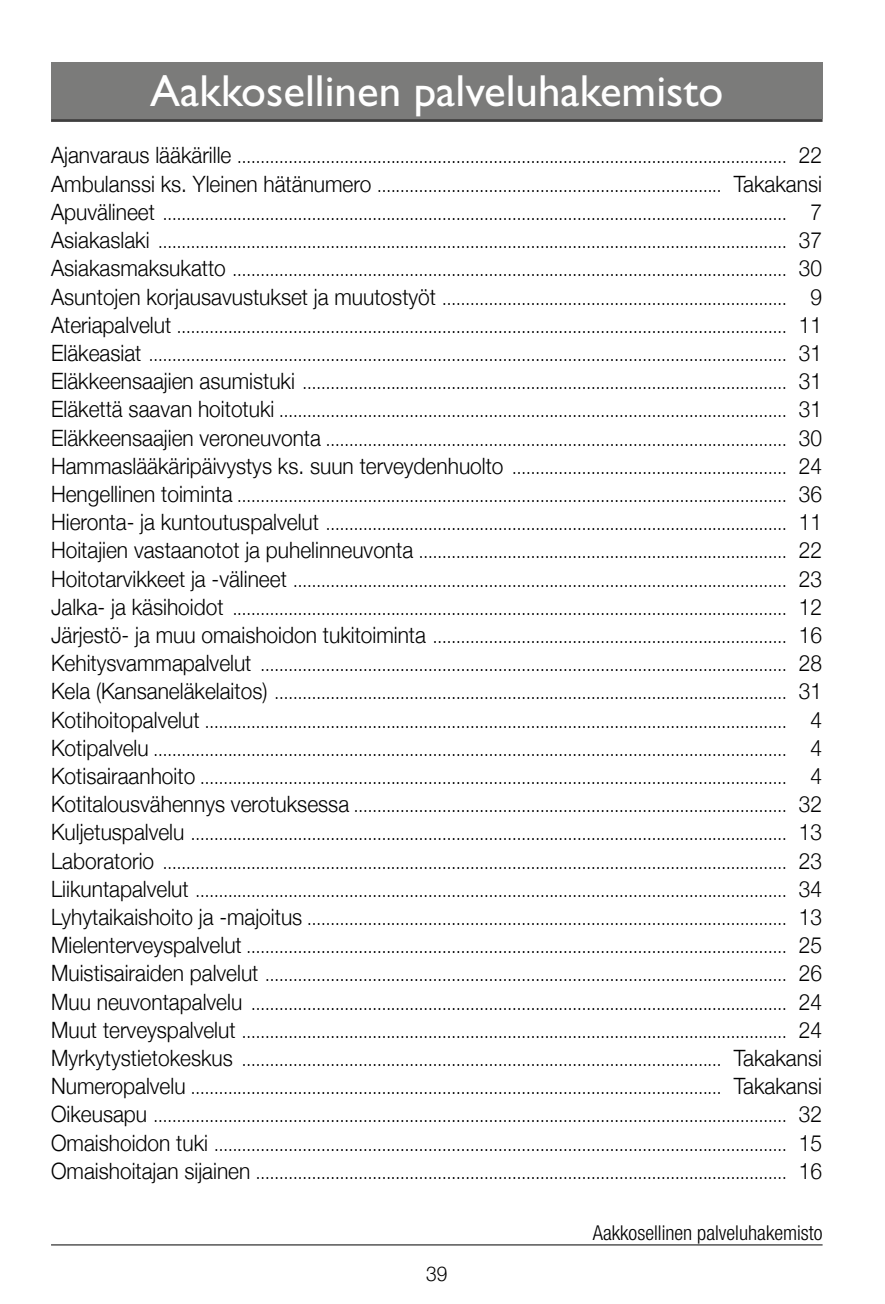
<style>
.page{position:relative;width:885px;height:1304px;background:#fff}
.page>*{position:absolute;margin:0;border:0;box-sizing:border-box;transform-origin:0 0}
.Normaali{font:45px "Gill Sans";color:#fff}
.Normaali-2{font:300 condensed 20.4px "Helvetica Neue";color:#000}
.t1{font:300 20.4px "Helvetica Neue";color:#000;scale:.93 1}
.Leipis{font:300 18px "Helvetica Neue";color:#000;scale:.93 1}
.s1{font-size:22.4px}
</style>
<div class="page">
<div style="left:51px;top:62px;width:771px;height:57px;background:#7b7b7a"></div>
<hr style="left:51px;top:119px;width:771px;height:3px;background:#3f3e3e">
<hr style="left:51px;top:1245px;width:771px;height:1px;background:#000">
<p class="Normaali" style="left:150px;top:65px;width:574px">Aakkosellinen palveluhakemisto</p>
<p class="Leipis" style="left:51px;top:146px;width:830px"><span class="s1">Ajanvaraus lääkärille</span> ...................................................................................................................... <span class="s1">22</span></p>
<p class="Leipis" style="left:51px;top:174px;width:830px"><span class="s1">Ambulanssi ks. Yleinen hätänumero</span> .......................................................................... <span class="s1">Takakansi</span></p>
<p class="Leipis" style="left:51px;top:202px;width:830px"><span class="s1">Apuvälineet</span> ...................................................................................................................................... <span class="s1">7</span></p>
<p class="Leipis" style="left:51px;top:231px;width:830px"><span class="s1">Asiakaslaki</span> ....................................................................................................................................... <span class="s1">37</span></p>
<p class="Leipis" style="left:51px;top:259px;width:830px"><span class="s1">Asiakasmaksukatto</span> ....................................................................................................................... <span class="s1">30</span></p>
<p class="Leipis" style="left:51px;top:287px;width:830px"><span class="s1">Asuntojen korjausavustukset ja muutostyöt</span> .......................................................................... <span class="s1">9</span></p>
<p class="Leipis" style="left:51px;top:315px;width:830px"><span class="s1">Ateriapalvelut</span> ................................................................................................................................... <span class="s1">11</span></p>
<p class="Leipis" style="left:51px;top:343px;width:830px"><span class="s1">Eläkeasiat</span> ......................................................................................................................................... <span class="s1">31</span></p>
<p class="Leipis" style="left:51px;top:372px;width:830px"><span class="s1">Eläkkeensaajien asumistuki</span> ........................................................................................................ <span class="s1">31</span></p>
<p class="Leipis" style="left:51px;top:400px;width:830px"><span class="s1">Eläkettä saavan hoitotuki</span> ............................................................................................................. <span class="s1">31</span></p>
<p class="Leipis" style="left:51px;top:428px;width:830px"><span class="s1">Eläkkeensaajien veroneuvonta</span> ................................................................................................... <span class="s1">30</span></p>
<p class="Leipis" style="left:51px;top:456px;width:830px"><span class="s1">Hammaslääkäripäivystys ks. suun terveydenhuolto</span> ........................................................... <span class="s1">24</span></p>
<p class="Leipis" style="left:51px;top:484px;width:830px"><span class="s1">Hengellinen toiminta</span> ...................................................................................................................... <span class="s1">36</span></p>
<p class="Leipis" style="left:51px;top:513px;width:830px"><span class="s1">Hieronta- ja kuntoutuspalvelut</span> ................................................................................................... <span class="s1">11</span></p>
<p class="Leipis" style="left:51px;top:541px;width:830px"><span class="s1">Hoitajien vastaanotot ja puhelinneuvonta</span> ............................................................................... <span class="s1">22</span></p>
<p class="Leipis" style="left:51px;top:569px;width:830px"><span class="s1">Hoitotarvikkeet ja -välineet</span> .......................................................................................................... <span class="s1">23</span></p>
<p class="Leipis" style="left:51px;top:597px;width:830px"><span class="s1">Jalka- ja käsihoidot</span> ....................................................................................................................... <span class="s1">12</span></p>
<p class="Leipis" style="left:51px;top:625px;width:830px"><span class="s1">Järjestö- ja muu omaishoidon tukitoiminta</span> ............................................................................ <span class="s1">16</span></p>
<p class="Leipis" style="left:51px;top:654px;width:830px"><span class="s1">Kehitysvammapalvelut</span> ................................................................................................................. <span class="s1">28</span></p>
<p class="Leipis" style="left:51px;top:682px;width:830px"><span class="s1">Kela (Kansaneläkelaitos)</span> .............................................................................................................. <span class="s1">31</span></p>
<p class="Leipis" style="left:51px;top:710px;width:830px"><span class="s1">Kotihoitopalvelut</span> ............................................................................................................................. <span class="s1">4</span></p>
<p class="Leipis" style="left:51px;top:738px;width:830px"><span class="s1">Kotipalvelu</span> ........................................................................................................................................ <span class="s1">4</span></p>
<p class="Leipis" style="left:51px;top:766px;width:830px"><span class="s1">Kotisairaanhoito</span> .............................................................................................................................. <span class="s1">4</span></p>
<p class="Leipis" style="left:51px;top:795px;width:830px"><span class="s1">Kotitalousvähennys verotuksessa</span> ............................................................................................. <span class="s1">32</span></p>
<p class="Leipis" style="left:51px;top:823px;width:830px"><span class="s1">Kuljetuspalvelu</span> ................................................................................................................................ <span class="s1">13</span></p>
<p class="Leipis" style="left:51px;top:851px;width:830px"><span class="s1">Laboratorio</span> ...................................................................................................................................... <span class="s1">23</span></p>
<p class="Leipis" style="left:51px;top:879px;width:830px"><span class="s1">Liikuntapalvelut</span> ............................................................................................................................... <span class="s1">34</span></p>
<p class="Leipis" style="left:51px;top:907px;width:830px"><span class="s1">Lyhytaikaishoito ja -majoitus</span> ....................................................................................................... <span class="s1">13</span></p>
<p class="Leipis" style="left:51px;top:936px;width:830px"><span class="s1">Mielenterveyspalvelut</span> .................................................................................................................... <span class="s1">25</span></p>
<p class="Leipis" style="left:51px;top:964px;width:830px"><span class="s1">Muistisairaiden palvelut</span> ................................................................................................................ <span class="s1">26</span></p>
<p class="Leipis" style="left:51px;top:992px;width:830px"><span class="s1">Muu neuvontapalvelu</span> ................................................................................................................... <span class="s1">24</span></p>
<p class="Leipis" style="left:51px;top:1020px;width:830px"><span class="s1">Muut terveyspalvelut</span> ..................................................................................................................... <span class="s1">24</span></p>
<p class="Leipis" style="left:51px;top:1048px;width:830px"><span class="s1">Myrkytystietokeskus</span> ....................................................................................................... <span class="s1">Takakansi</span></p>
<p class="Leipis" style="left:51px;top:1077px;width:830px"><span class="s1">Numeropalvelu</span> .................................................................................................................. <span class="s1">Takakansi</span></p>
<p class="Leipis" style="left:51px;top:1105px;width:830px"><span class="s1">Oikeusapu</span> ........................................................................................................................................ <span class="s1">32</span></p>
<p class="Leipis" style="left:51px;top:1133px;width:830px"><span class="s1">Omaishoidon tuki</span> ........................................................................................................................... <span class="s1">15</span></p>
<p class="Leipis" style="left:51px;top:1161px;width:830px"><span class="s1">Omaishoitajan sijainen</span> .................................................................................................................. <span class="s1">16</span></p>
<p class="t1" style="left:426px;top:1262px;width:24px">39</p>
<p class="Normaali-2" style="left:593px;top:1221px;width:231px">Aakkosellinen palveluhakemisto</p>
</div>
